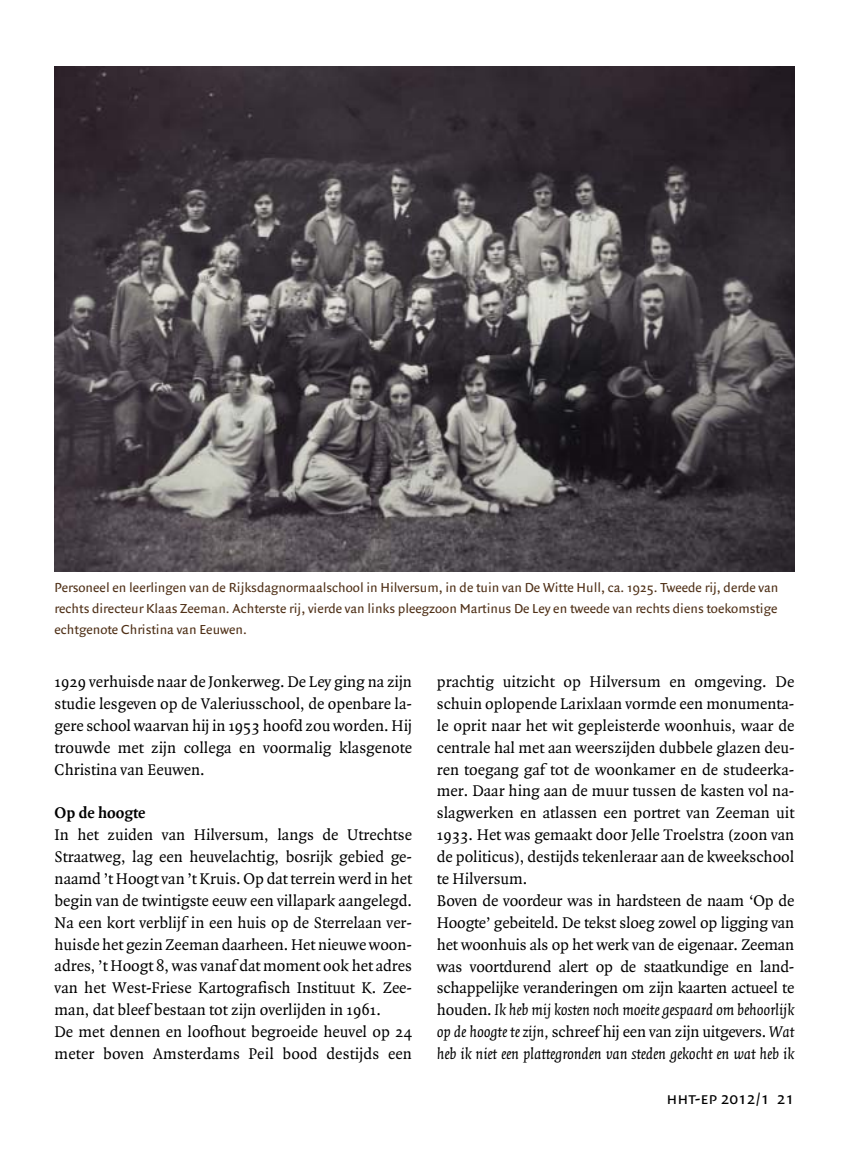
<style>
.page{position:relative;width:844px;height:1166px;background:#fff}
.page>*{position:absolute;margin:0;border:0;box-sizing:border-box;transform-origin:0 0}
.t1{font:17.5px "Quadraat Sans Small Caps";color:#000}
.t2{font:16.62px/21.9px "Quadraat";color:#000}
.t3{font:700 16.62px "Quadraat";color:#000}
.t4{font:14px/20.7px "Quadraat Sans";color:#503118;text-align:justify}
.s1{font-style:italic}
</style>
<div class="page">
<img style="left:55px;top:66px;width:739px;height:505px">
<p class="t4" style="left:55px;top:578px;width:725px">Personeel en leerlingen van de Rijksdagnormaalschool in Hilversum, in de tuin van De Witte Hull, ca. 1925. Tweede rij, derde van rechts directeur Klaas Zeeman. Achterste rij, vierde van links pleegzoon Martinus De Ley en tweede van rechts diens toekomstige echtgenote Christina van Eeuwen.</p>
<p class="t2" style="left:55px;top:672px;width:359px;text-align:justify">1929 verhuisde naar de Jonkerweg. De Ley ging na zijn studie lesgeven op de Valeriusschool, de openbare la&shy;gere school waarvan hij in 1953 hoofd zou worden. Hij trouwde met zijn collega en voormalig klasgenote Christina van Eeuwen.</p>
<p class="t3" style="left:55px;top:806px;width:92px">Op de hoogte</p>
<p class="t2" style="left:55px;top:825px;width:359px">In het zuiden van Hilversum, langs de Utrechtse Straatweg, lag een heuvelachtig, bosrijk gebied ge&shy;naamd ’t Hoogt van ’t Kruis. Op dat terrein werd in het begin van de twintigste eeuw een villapark aangelegd.<br>Na een kort verblijf in een huis op de Sterrelaan ver&shy;huisde het gezin Zeeman daarheen. Het nieuwe woon&shy;adres, ’t Hoogt 8, was vanaf dat moment ook het adres van het West-Friese Kartografisch Instituut K. Zee&shy;man, dat bleef bestaan tot zijn overlijden in 1961.<br>De met dennen en loofhout begroeide heuvel op 24 meter boven Amsterdams Peil bood destijds een</p>
<p class="t2" style="left:437px;top:672px;width:359px">prachtig uitzicht op Hilversum en omgeving. De schuin oplopende Larixlaan vormde een monumenta&shy;le oprit naar het wit gepleisterde woonhuis, waar de centrale hal met aan weerszijden dubbele glazen deu&shy;ren toegang gaf tot de woonkamer en de studeerka&shy;mer. Daar hing aan de muur tussen de kasten vol na&shy;slagwerken en atlassen een portret van Zeeman uit 1933. Het was gemaakt door Jelle Troelstra (zoon van de politicus), destijds tekenleraar aan de kweekschool te Hilversum.<br>Boven de voordeur was in hardsteen de naam ‘Op de Hoogte’ gebeiteld. De tekst sloeg zowel op ligging van het woonhuis als op het werk van de eigenaar. Zeeman was voortdurend alert op de staatkundige en land&shy;schappelijke veranderingen om zijn kaarten actueel te houden. <span class="s1">Ik heb mij kosten noch moeite gespaard om behoorlijk op de hoogte te zijn,</span> schreef hij een van zijn uitgevers. <span class="s1">Wat heb ik niet een plattegronden van steden gekocht en wat heb ik</span></p>
<p class="t1" style="left:666px;top:1088px;width:129px">hht-ep 2012/1 21</p>
</div>
